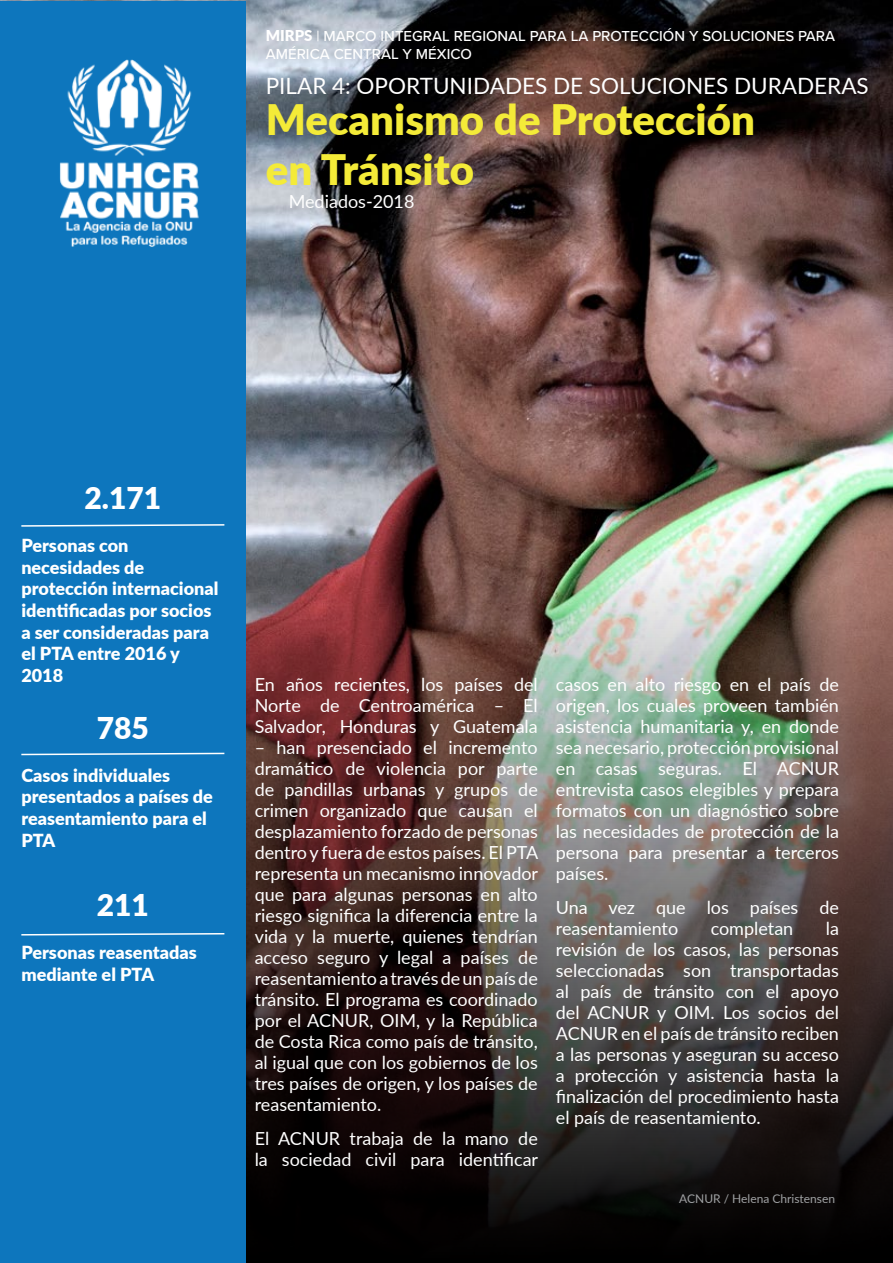
<style>
.page{position:relative;width:893px;height:1263px;background:#fff}
.page>*{position:absolute;margin:0;border:0;box-sizing:border-box;transform-origin:0 0}
.t1{font:900 42px/50.4px "Lato";color:#f4eb38}
.t2{font:900 30px "Lato";color:#fff}
.t3{font:22.5px "Lato";color:#fff}
.t4{font:18px/21px "Lato";color:#fff;text-align:justify}
.t5{font:900 18px/21.6px "Lato";color:#fff}
.t6{font:500 15px/18px "Proxima Nova";color:#fff}
.t7{font:12px "Lato";color:#a0a2a4}
.s1{font-family:"Lato";font-weight:900}
</style>
<div class="page">
<img style="left:1px;top:0;width:892px;height:546px">
<img style="left:245px;top:549px;width:645px;height:711px">
<div style="left:0;top:1px;width:245px;height:1261px;background:#0d76bd"></div>
<img style="left:59px;top:59px;width:140px;height:188px">
<svg style="left:21px;top:524px;width:204px;height:3px"></svg>
<svg style="left:21px;top:752px;width:204px;height:4px"></svg>
<svg style="left:21px;top:933px;width:204px;height:3px"></svg>
<p class="t6" style="left:266px;top:26px;width:571px"><span class="s1">MIRPS</span> | MARCO INTEGRAL REGIONAL PARA LA PROTECCIÓN Y SOLUCIONES PARA<br>AMÉRICA CENTRAL Y MÉXICO</p>
<p class="t3" style="left:266px;top:70px;width:604px">PILAR 4: OPORTUNIDADES DE SOLUCIONES DURADERAS</p>
<h1 class="t1" style="left:266px;top:92px;width:491px">Mecanismo de Protección en Tránsito</h1>
<p class="t4" style="left:289px;top:190px;width:127px">Mediados-2018</p>
<h2 class="t2" style="left:84px;top:475px;width:78px">2.171</h2>
<p class="t5" style="left:21px;top:534px;width:199px">Personas con necesidades de protección internacional identificadas por socios a ser consideradas para el PTA entre 2016 y<br>2018</p>
<h2 class="t2" style="left:97px;top:705px;width:54px">785</h2>
<p class="t5" style="left:21px;top:764px;width:193px">Casos individuales presentados a países de reasentamiento para el<br>PTA</p>
<h2 class="t2" style="left:97px;top:882px;width:54px">211</h2>
<p class="t5" style="left:21px;top:941px;width:177px">Personas reasentadas mediante el PTA</p>
<p class="t4" style="left:255px;top:673px;width:285px">En años recientes, los países del Norte de Centroamérica – El Salvador, Honduras y Guatemala</p>
<p class="t4" style="left:255px;top:736px;width:285px">– han presenciado el incremento dramático de violencia por parte de pandillas urbanas y grupos de crimen organizado que causan el desplazamiento forzado de personas dentro y fuera de estos países. El PTA representa un mecanismo innovador que para algunas personas en alto riesgo significa la diferencia entre la vida y la muerte, quienes tendrían acceso seguro y legal a países de reasentamiento a través de un país de tránsito. El programa es coordinado por el ACNUR, OIM, y la República de Costa Rica como país de tránsito, al igual que con los gobiernos de los tres países de origen, y los países de reasentamiento.</p>
<p class="t4" style="left:255px;top:1127px;width:285px">El ACNUR trabaja de la mano de la sociedad civil para identificar</p>
<p class="t4" style="left:556px;top:673px;width:285px">casos en alto riesgo en el país de origen, los cuales proveen también asistencia humanitaria y, en donde sea necesario, protección provisional en casas seguras. El ACNUR entrevista casos elegibles y prepara formatos con un diagnóstico sobre las necesidades de protección de la persona para presentar a terceros países.</p>
<p class="t4" style="left:556px;top:896px;width:285px">Una vez que los países de reasentamiento</p>
<p class="t4" style="left:556px;top:917px;width:285px;text-indent:270px">la revisión de los casos, las personas seleccionadas son transportadas al país de tránsito con el apoyo del ACNUR y OIM. Los socios del ACNUR en el país de tránsito reciben a las personas y aseguran su acceso a protección y asistencia hasta la finalización del procedimiento hasta el país de reasentamiento.</p>
<p class="t4" style="left:711px;top:917px;width:84px">completan</p>
<p class="t7" style="left:679px;top:1190px;width:157px">ACNUR / Helena Christensen</p>
</div>
